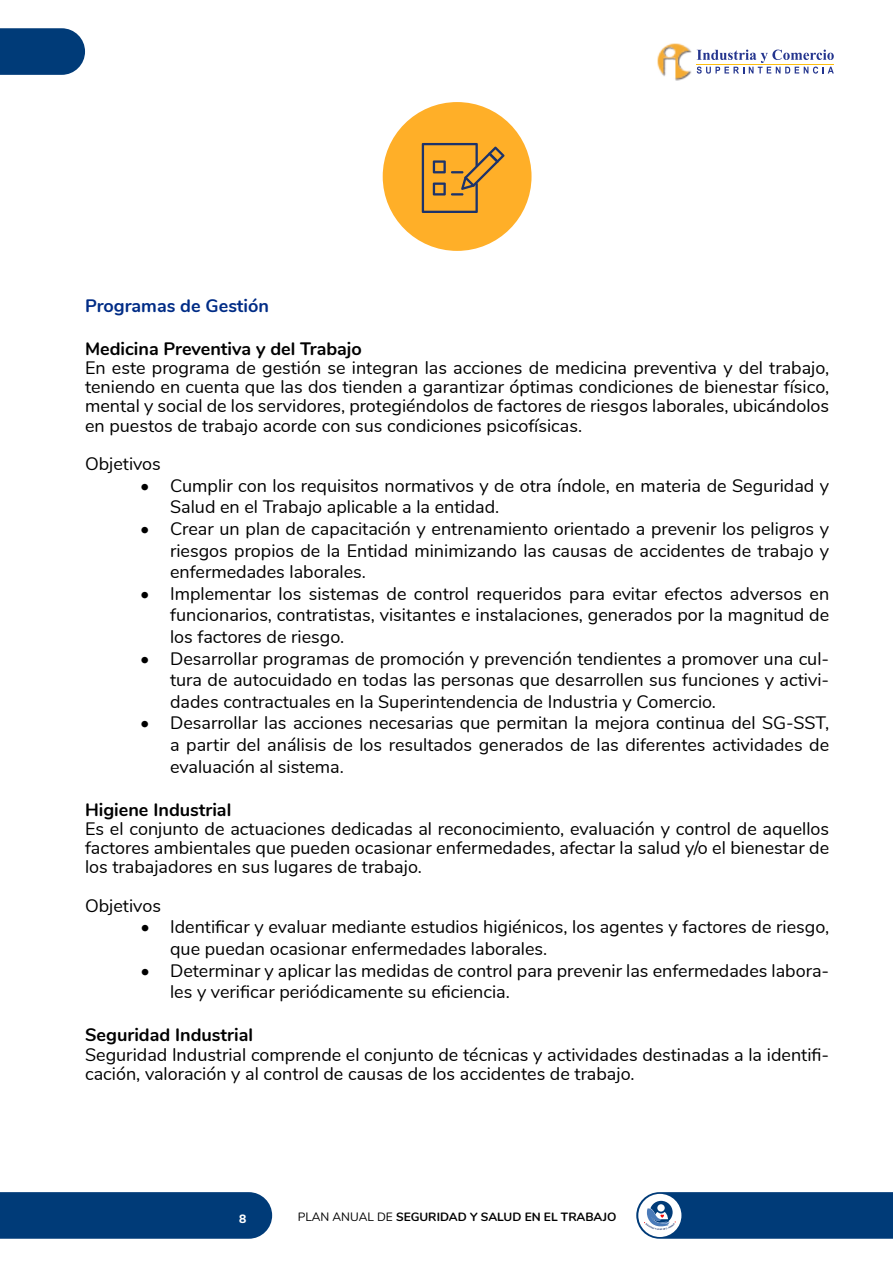
<style>
.page{position:relative;width:893px;height:1263px;background:#fff}
.page>*{position:absolute;margin:0;border:0;box-sizing:border-box;transform-origin:0 0}
.t1{font:18px/21.6px "Nunito";color:#000;text-align:justify}
.t2{font:700 18px "Nunito";color:#000}
.t3{font:700 18px "Nunito";color:#002c86}
.t4{font:700 12px "Nunito";color:#000}
.t5{font:800 12px "Nunito";color:#fff}
.s1{font-weight:400}
</style>
<div class="page">
<div style="left:383px;top:102px;width:148px;height:149px;background:#ffaf28;border-radius:50%"></div>
<svg style="left:422px;top:143px;width:82px;height:70px"></svg>
<div style="left:0;top:1192px;width:272px;height:47px;background:#003b78"></div>
<svg style="left:0;top:28px;width:85px;height:47px"></svg>
<img style="left:657px;top:43px;width:35px;height:38px">
<svg style="left:697px;top:50px;width:137px;height:24px"></svg>
<svg style="left:636px;top:1192px;width:257px;height:47px"></svg>
<p class="t3" style="left:85px;top:292px;width:186px">Programas de Gestión</p>
<p class="t2" style="left:85px;top:335px;width:278px">Medicina Preventiva y del Trabajo</p>
<p class="t1" style="left:85px;top:357px;width:746px;line-height:19.2px">En este programa de gestión se integran las acciones de medicina preventiva y del trabajo, teniendo en cuenta que las dos tienden a garantizar óptimas condiciones de bienestar físico, mental y social de los servidores, protegiéndolos de factores de riesgos laborales, ubicándolos en puestos de trabajo acorde con sus condiciones psicofísicas.</p>
<p class="t1" style="left:85px;top:452px;width:77px">Objetivos</p>
<p class="t1" style="left:170px;top:474px;width:661px;text-indent:-30px">• Cumplir con los requisitos normativos y de otra índole, en materia de Seguridad y<br>Salud en el Trabajo aplicable a la entidad.</p>
<p class="t1" style="left:170px;top:517px;width:661px;text-indent:-30px">• Crear un plan de capacitación y entrenamiento orientado a prevenir los peligros y riesgos propios de la Entidad minimizando las causas de accidentes de trabajo y enfermedades laborales.</p>
<p class="t1" style="left:170px;top:582px;width:661px;text-indent:-30px">• Implementar los sistemas de control requeridos para evitar efectos adversos en funcionarios, contratistas, visitantes e instalaciones, generados por la magnitud de los factores de riesgo.</p>
<p class="t1" style="left:170px;top:646px;width:661px;text-indent:-30px">• Desarrollar programas de promoción y prevención tendientes a promover una cul&shy;tura de autocuidado en todas las personas que desarrollen sus funciones y activi&shy;dades contractuales en la Superintendencia de Industria y Comercio.</p>
<p class="t1" style="left:170px;top:711px;width:661px;text-indent:-30px">• Desarrollar las acciones necesarias que permitan la mejora continua del SG-SST, a partir del análisis de los resultados generados de las diferentes actividades de evaluación al sistema.</p>
<p class="t2" style="left:85px;top:796px;width:148px">Higiene Industrial</p>
<p class="t1" style="left:85px;top:818px;width:746px;line-height:19.2px">Es el conjunto de actuaciones dedicadas al reconocimiento, evaluación y control de aquellos factores ambientales que pueden ocasionar enfermedades, afectar la salud y/o el bienestar de los trabajadores en sus lugares de trabajo.</p>
<p class="t1" style="left:85px;top:894px;width:77px">Objetivos</p>
<p class="t1" style="left:170px;top:915px;width:661px;text-indent:-30px">• Identificar y evaluar mediante estudios higiénicos, los agentes y factores de riesgo, que puedan ocasionar enfermedades laborales.</p>
<p class="t1" style="left:170px;top:958px;width:661px;text-indent:-30px">• Determinar y aplicar las medidas de control para prevenir las enfermedades labora&shy;les y verificar periódicamente su eficiencia.</p>
<p class="t2" style="left:85px;top:1022px;width:169px">Seguridad Industrial</p>
<p class="t1" style="left:85px;top:1044px;width:746px;line-height:19.2px">Seguridad Industrial comprende el conjunto de técnicas y actividades destinadas a la identifi&shy;cación, valoración y al control de causas de los accidentes de trabajo.</p>
<p class="t5" style="left:239px;top:1210px;width:9px">8</p>
<p class="t4" style="left:298px;top:1208px;width:320px"><span class="s1">PLAN ANUAL DE</span> SEGURIDAD Y SALUD EN EL TRABAJO</p>
</div>
